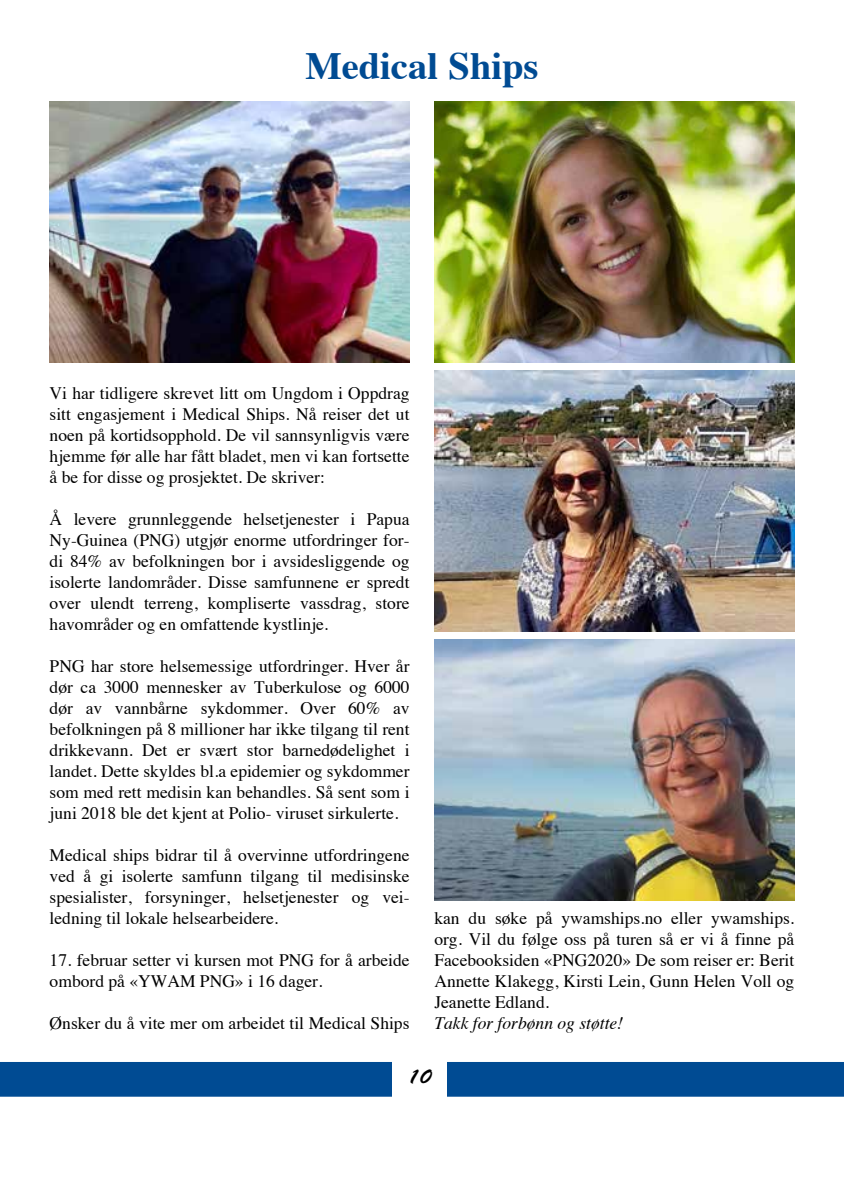
<style>
.page{position:relative;width:844px;height:1191px;background:#fff}
.page>*{position:absolute;margin:0;border:0;box-sizing:border-box;transform-origin:0 0}
.t1{font:700 38.5px "Times";color:#004b93}
.t2{font:21px "Brush Script Std";color:#000}
.t3{font:17.5px/21px "Times";color:#000;text-align:justify}
.t4{font:italic 17.5px "Times";color:#000}
</style>
<div class="page">
<div style="left:0;top:1062px;width:843px;height:34px;background:#004b93"></div>
<div style="left:392px;top:1042px;width:54px;height:67px;background:#fff"></div>
<img style="left:434px;top:101px;width:360px;height:262px">
<img style="left:50px;top:101px;width:359px;height:262px">
<img style="left:434px;top:370px;width:360px;height:261px">
<img style="left:434px;top:639px;width:360px;height:261px">
<h1 class="t1" style="left:305px;top:29px;width:235px">Medical Ships</h1>
<p class="t3" style="left:50px;top:381px;width:361px">Vi har tidligere skrevet litt om Ungdom i Oppdrag sitt engasjement i Medical Ships. Nå reiser det ut noen på kortidsopphold. De vil sannsynligvis være hjemme før alle har fått bladet, men vi kan fortsette å be for disse og prosjektet. De skriver:</p>
<p class="t3" style="left:50px;top:507px;width:361px">Å levere grunnleggende helsetjenester i Papua Ny-Guinea (PNG) utgjør enorme utfordringer for&shy;di 84% av befolkningen bor i avsidesliggende og isolerte landområder. Disse samfunnene er spredt over ulendt terreng, kompliserte vassdrag, store havområder og en omfattende kystlinje.</p>
<p class="t3" style="left:50px;top:654px;width:361px">PNG har store helsemessige utfordringer. Hver år dør ca 3000 mennesker av Tuberkulose og 6000 dør av vannbårne sykdommer. Over 60% av befolkningen på 8 millioner har ikke tilgang til rent drikkevann. Det er svært stor barnedødelighet i landet. Dette skyldes bl.a epidemier og sykdommer som med rett medisin kan behandles. Så sent som i juni 2018 ble det kjent at Polio- viruset sirkulerte.</p>
<p class="t3" style="left:50px;top:843px;width:361px">Medical ships bidrar til å overvinne utfordringene ved å gi isolerte samfunn tilgang til medisinske spesialister, forsyninger, helsetjenester og vei&shy;ledning til lokale helsearbeidere.</p>
<p class="t3" style="left:50px;top:948px;width:361px">17. februar setter vi kursen mot PNG for å arbeide ombord på «YWAM PNG» i 16 dager.</p>
<p class="t3" style="left:50px;top:1011px;width:361px">Ønsker du å vite mer om arbeidet til Medical Ships</p>
<p class="t3" style="left:434px;top:906px;width:361px">kan du søke på ywamships.no eller ywamships. org. Vil du følge oss på turen så er vi å finne på Facebooksiden «PNG2020» De som reiser er: Berit Annette Klakegg, Kirsti Lein, Gunn Helen Voll og Jeanette Edland.</p>
<p class="t4" style="left:434px;top:1008px;width:190px">Takk for forbønn og støtte!</p>
<p class="t2" style="left:407px;top:1064px;width:25px">10</p>
</div>
